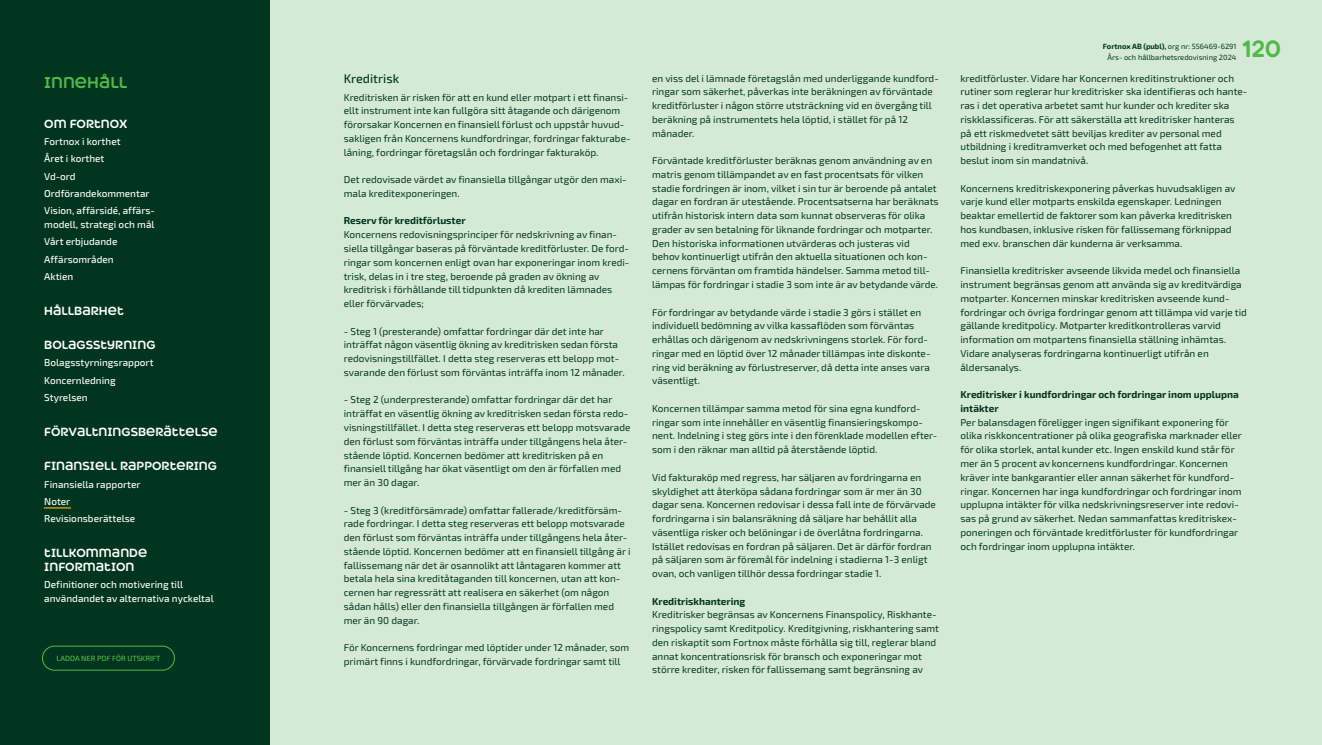
<style>
.page{position:relative;width:1322px;height:745px;background:#fff}
.page>*{position:absolute;margin:0;border:0;box-sizing:border-box;transform-origin:0 0}
.t1{font:700 22.5px "Heavitas Neue";color:#51b948}
.t2{font:700 15px "Heavitas Neue";color:#51b948}
.FAKTA_RUBRIK__h3{font:500 12.5px "Exo 2";color:#013520}
.t3{font:700 11.25px/13.8px "Heavitas Neue";color:#fff}
.BRÖDTEXT{font:10px/13.8px "Exo 2";color:#013520}
.t4{font:500 10px/17.2px "Exo 2";color:#fff}
.MELLANRUBRIK__h4{font:700 10px/13.8px "Exo 2";color:#013520}
.t5{font:7.5px/11.2px "Exo 2";color:#013520;text-align:right}
.t6{font:500 7.5px "Exo 2";color:#51b948}
.s1{font-weight:700}
</style>
<div class="page">
<div style="left:269px;top:0;width:1053px;height:744px;background:#d5ead4"></div>
<div style="left:0;top:0;width:269px;height:744px;background:#013520"></div>
<div style="left:42px;top:645px;width:133px;height:25px;border:1px solid #51b948;border-radius:12px"></div>
<svg style="left:44px;top:507px;width:27px;height:1px"></svg>
<h2 class="t2" style="left:44px;top:73px;width:85px">INNEHÅLL</h2>
<p class="t3" style="left:44px;top:117px;width:85px">OM FORTNOX</p>
<p class="t4" style="left:44px;top:132px;width:112px">Fortnox i korthet<br>Året i korthet<br>Vd-ord<br>Ordförandekommentar<br>Vision, affärsidé, affärs-</p>
<p class="t4" style="left:44px;top:215px;width:112px">modell, strategi och mål<br>Vårt erbjudande<br>Affärsområden<br>Aktien</p>
<p class="t3" style="left:44px;top:303px;width:81px">HÅLLBARHET</p>
<p class="t3" style="left:44px;top:338px;width:113px">BOLAGSSTYRNING</p>
<p class="t4" style="left:44px;top:353px;width:111px">Bolagsstyrningsrapport<br>Koncernledning<br>Styrelsen</p>
<p class="t3" style="left:44px;top:424px;width:175px">FÖRVALTNINGSBERÄTTELSE</p>
<p class="t3" style="left:44px;top:459px;width:174px">FINANSIELL RAPPORTERING</p>
<p class="t4" style="left:44px;top:475px;width:98px">Finansiella rapporter<br>Noter<br>Revisionsberättelse</p>
<p class="t3" style="left:44px;top:545px;width:104px">TILLKOMMANDE<br>INFORMATION</p>
<p class="t4" style="left:44px;top:576px;width:171px;line-height:13.8px">Definitioner och motivering till användandet av alternativa nyckeltal</p>
<p class="t6" style="left:56px;top:653px;width:106px">LADDA NER PDF FÖR UTSKRIFT</p>
<p class="FAKTA_RUBRIK__h3" style="left:344px;top:70px;width:57px">Kreditrisk</p>
<p class="BRÖDTEXT" style="left:344px;top:90px;width:288px">Kreditrisken är risken för att en kund eller motpart i ett finansi&shy;ellt instrument inte kan fullgöra sitt åtagande och därigenom förorsakar Koncernen en finansiell förlust och uppstår huvud&shy;sakligen från Koncernens kundfordringar, fordringar fakturabe&shy;låning, fordringar företagslån och fordringar fakturaköp.</p>
<p class="BRÖDTEXT" style="left:344px;top:172px;width:284px">Det redovisade värdet av finansiella tillgångar utgör den maxi&shy;mala kreditexponeringen.</p>
<p class="MELLANRUBRIK__h4" style="left:344px;top:213px;width:123px">Reserv för kreditförluster</p>
<p class="BRÖDTEXT" style="left:344px;top:227px;width:287px">Koncernens redovisningsprinciper för nedskrivning av finan&shy;siella tillgångar baseras på förväntade kreditförluster. De ford&shy;ringar som koncernen enligt ovan har exponeringar inom kredi&shy;trisk, delas in i tre steg, beroende på graden av ökning av kreditrisk i förhållande till tidpunkten då krediten lämnades eller förvärvades;</p>
<p class="BRÖDTEXT" style="left:344px;top:323px;width:282px">- Steg 1 (presterande) omfattar fordringar där det inte har inträffat någon väsentlig ökning av kreditrisken sedan första redovisningstillfället. I detta steg reserveras ett belopp mot&shy;svarande den förlust som förväntas inträffa inom 12 månader.</p>
<p class="BRÖDTEXT" style="left:344px;top:392px;width:288px">- Steg 2 (underpresterande) omfattar fordringar där det har inträffat en väsentlig ökning av kreditrisken sedan första redo&shy;visningstillfället. I detta steg reserveras ett belopp motsvarade den förlust som förväntas inträffa under tillgångens hela åter&shy;stående löptid. Koncernen bedömer att kreditrisken på en finansiell tillgång har ökat väsentligt om den är förfallen med mer än 30 dagar.</p>
<p class="BRÖDTEXT" style="left:344px;top:502px;width:288px">- Steg 3 (kreditförsämrade) omfattar fallerade/kreditförsäm&shy;rade fordringar. I detta steg reserveras ett belopp motsvarade den förlust som förväntas inträffa under tillgångens hela åter&shy;stående löptid. Koncernen bedömer att en finansiell tillgång är i fallissemang när det är osannolikt att låntagaren kommer att betala hela sina kreditåtaganden till koncernen, utan att kon&shy;cernen har regressrätt att realisera en säkerhet (om någon sådan hålls) eller den finansiella tillgången är förfallen med mer än 90 dagar.</p>
<p class="BRÖDTEXT" style="left:344px;top:640px;width:287px">För Koncernens fordringar med löptider under 12 månader, som primärt finns i kundfordringar, förvärvade fordringar samt till</p>
<p class="BRÖDTEXT" style="left:652px;top:71px;width:288px">en viss del i lämnade företagslån med underliggande kundford&shy;ringar som säkerhet, påverkas inte beräkningen av förväntade kreditförluster i någon större utsträckning vid en övergång till beräkning på instrumentets hela löptid, i stället för på 12 månader.</p>
<p class="BRÖDTEXT" style="left:652px;top:153px;width:288px">Förväntade kreditförluster beräknas genom användning av en matris genom tillämpandet av en fast procentsats för vilken stadie fordringen är inom, vilket i sin tur är beroende på antalet dagar en fordran är utestående. Procentsatserna har beräknats utifrån historisk intern data som kunnat observeras för olika grader av sen betalning för liknande fordringar och motparter.<br>Den historiska informationen utvärderas och justeras vid behov kontinuerligt utifrån den aktuella situationen och kon&shy;cernens förväntan om framtida händelser. Samma metod til - lämpas för fordringar i stadie 3 som inte är av betydande värde.</p>
<p class="BRÖDTEXT" style="left:652px;top:304px;width:280px">För fordringar av betydande värde i stadie 3 görs i stället en individuell bedömning av vilka kassaflöden som förväntas erhållas och därigenom av nedskrivningens storlek. För ford&shy;ringar med en löptid över 12 månader tillämpas inte diskonte&shy;ring vid beräkning av förlustreserver, då detta inte anses vara väsentligt.</p>
<p class="BRÖDTEXT" style="left:652px;top:401px;width:287px">Koncernen tillämpar samma metod för sina egna kundford&shy;ringar som inte innehåller en väsentlig finansieringskompo&shy;nent. Indelning i steg görs inte i den förenklade modellen efter&shy;som i den räknar man alltid på återstående löptid.</p>
<p class="BRÖDTEXT" style="left:652px;top:469px;width:285px">Vid fakturaköp med regress, har säljaren av fordringarna en skyldighet att återköpa sådana fordringar som är mer än 30 dagar sena. Koncernen redovisar i dessa fall inte de förvärvade fordringarna i sin balansräkning då säljare har behållit alla väsentliga risker och belöningar i de överlåtna fordringarna.<br>Istället redovisas en fordran på säljaren. Det är därför fordran på säljaren som är föremål för indelning i stadierna 1-3 enligt ovan, och vanligen tillhör dessa fordringar stadie 1.</p>
<p class="MELLANRUBRIK__h4" style="left:652px;top:593px;width:95px">Kreditriskhantering</p>
<p class="BRÖDTEXT" style="left:652px;top:607px;width:288px">Kreditrisker begränsas av Koncernens Finanspolicy, Riskhante&shy;ringspolicy samt Kreditpolicy. Kreditgivning, riskhantering samt den riskaptit som Fortnox måste förhålla sig till, reglerar bland annat koncentrationsrisk för bransch och exponeringar mot större krediter, risken för fallissemang samt begränsning av</p>
<p class="t5" style="left:1103px;top:40px;width:135px"><span class="s1">Fortnox AB (publ),</span> org nr: 556469-6291<br>Års- och hållbarhetsredovisning 2024</p>
<h1 class="t1" style="left:1242px;top:35px;width:40px">120</h1>
<p class="BRÖDTEXT" style="left:960px;top:71px;width:288px">kreditförluster. Vidare har Koncernen kreditinstruktioner och rutiner som reglerar hur kreditrisker ska identifieras och hante&shy;ras i det operativa arbetet samt hur kunder och krediter ska riskklassificeras. För att säkerställa att kreditrisker hanteras på ett riskmedvetet sätt beviljas krediter av personal med utbildning i kreditramverket och med befogenhet att fatta beslut inom sin mandatnivå.</p>
<p class="BRÖDTEXT" style="left:960px;top:181px;width:276px">Koncernens kreditriskexponering påverkas huvudsakligen av varje kund eller motparts enskilda egenskaper. Ledningen beaktar emellertid de faktorer som kan påverka kreditrisken hos kundbasen, inklusive risken för fallissemang förknippad med exv. branschen där kunderna är verksamma.</p>
<p class="BRÖDTEXT" style="left:960px;top:263px;width:288px">Finansiella kreditrisker avseende likvida medel och finansiella instrument begränsas genom att använda sig av kreditvärdiga motparter. Koncernen minskar kreditrisken avseende kund&shy;fordringar och övriga fordringar genom att tillämpa vid varje tid gällande kreditpolicy. Motparter kreditkontrolleras varvid information om motpartens finansiella ställning inhämtas.<br>Vidare analyseras fordringarna kontinuerligt utifrån en åldersanalys.</p>
<p class="MELLANRUBRIK__h4" style="left:960px;top:387px;width:280px">Kreditrisker i kundfordringar och fordringar inom upplupna intäkter</p>
<p class="BRÖDTEXT" style="left:960px;top:414px;width:283px">Per balansdagen föreligger ingen signifikant exponering för olika riskkoncentrationer på olika geografiska marknader eller för olika storlek, antal kunder etc. Ingen enskild kund står för mer än 5 procent av koncernens kundfordringar. Koncernen kräver inte bankgarantier eller annan säkerhet för kundford&shy;ringar. Koncernen har inga kundfordringar och fordringar inom upplupna intäkter för vilka nedskrivningsreserver inte redovi&shy;sas på grund av säkerhet. Nedan sammanfattas kreditriskex&shy;poneringen och förväntade kreditförluster för kundfordringar och fordringar inom upplupna intäkter.</p>
</div>
